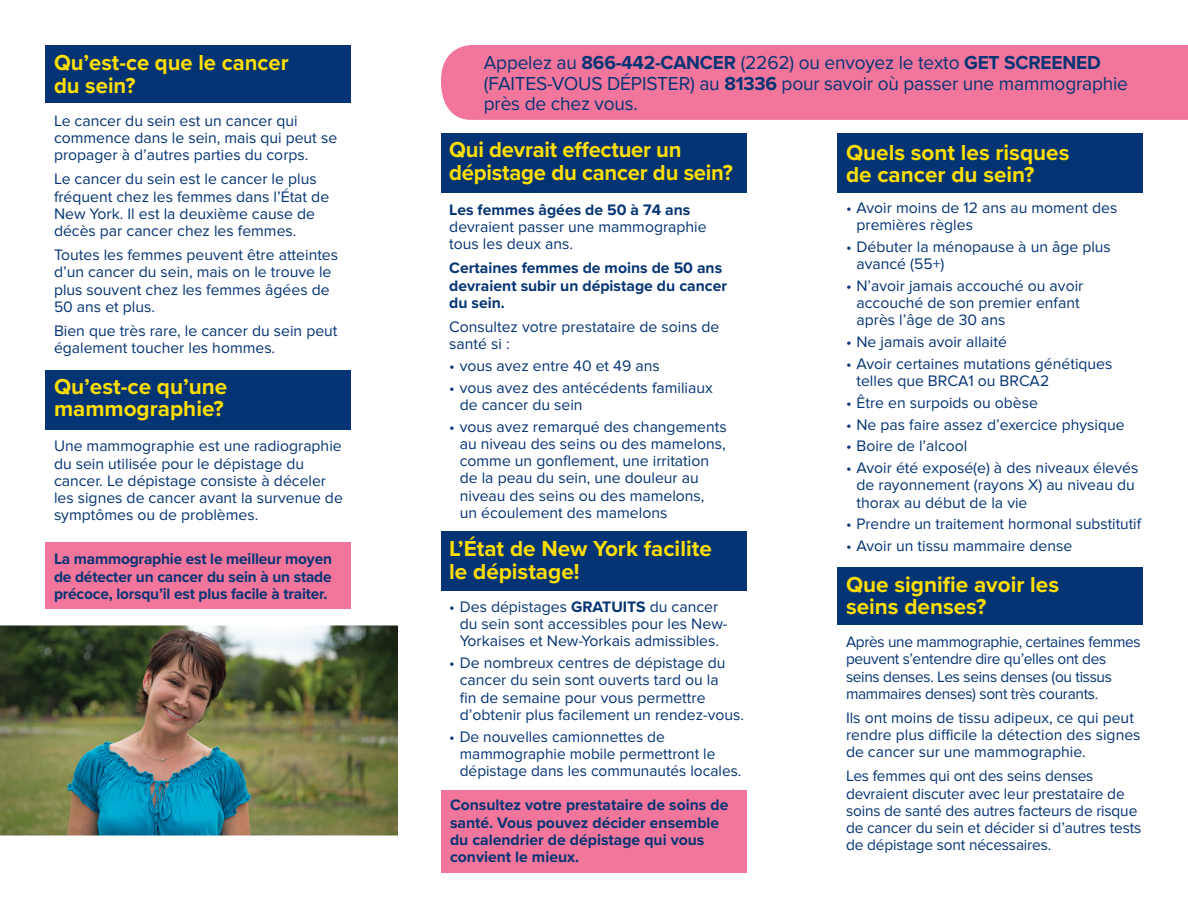
<style>
.page{position:relative;width:1188px;height:918px;background:#fff}
.page>*{position:absolute;margin:0;border:0;box-sizing:border-box;transform-origin:0 0}
.subhead{font:700 22.5px/22.5px "Proxima Nova";color:#ffdf01}
.body_text{font:700 22.5px/22.5px "Proxima Nova";color:#ffdf01}
.subhead-2{font:19.5px/20.2px "Proxima Nova";letter-spacing:-.01em;color:#053474}
.body_text-2{font:15.75px/17.2px "Proxima Nova";color:#053474}
.bulleted_text{font:15.75px/17.2px "Proxima Nova";color:#053474}
.body_text-3{font:700 15.75px/17.2px "Proxima Nova";color:#053474}
.body_text-4{font:15.75px/17.2px "Proxima Nova";letter-spacing:-.02em;color:#053474}
.s1{font-weight:700}
</style>
<div class="page">
<div style="left:837px;top:567px;width:306px;height:58px;background:#053474"></div>
<div style="left:441px;top:531px;width:306px;height:60px;background:#053474"></div>
<div style="left:837px;top:134px;width:306px;height:60px;background:#053474"></div>
<div style="left:45px;top:45px;width:306px;height:58px;background:#053474"></div>
<div style="left:45px;top:370px;width:306px;height:60px;background:#053474"></div>
<img style="left:0;top:626px;width:398px;height:210px">
<div style="left:441px;top:134px;width:306px;height:60px;background:#053474"></div>
<div style="left:441px;top:45px;width:747px;height:75px;background:#f2769b"></div>
<div style="left:441px;top:790px;width:306px;height:83px;background:#f2769b"></div>
<div style="left:45px;top:542px;width:306px;height:67px;background:#f2769b"></div>
<p class="subhead" style="left:54px;top:51px;width:236px">Qu’est-ce que le cancer du sein?</p>
<p class="body_text-2" style="left:54px;top:112px;width:285px">Le cancer du sein est un cancer qui commence dans le sein, mais qui peut se propager à d’autres parties du corps.</p>
<p class="body_text-2" style="left:54px;top:171px;width:277px">Le cancer du sein est le cancer le plus fréquent chez les femmes dans l’État de New York. Il est la deuxième cause de décès par cancer chez les femmes.</p>
<p class="body_text-2" style="left:54px;top:246px;width:286px">Toutes les femmes peuvent être atteintes d’un cancer du sein, mais on le trouve le plus souvent chez les femmes âgées de<br>50 ans et plus.</p>
<p class="body_text-2" style="left:54px;top:322px;width:285px">Bien que très rare, le cancer du sein peut également toucher les hommes.</p>
<p class="subhead" style="left:54px;top:374px;width:175px">Qu’est-ce qu’une mammographie?</p>
<p class="body_text-2" style="left:54px;top:438px;width:290px">Une mammographie est une radiographie du sein utilisée pour le dépistage du cancer. Le dépistage consiste à déceler les signes de cancer avant la survenue de symptômes ou de problèmes.</p>
<p class="body_text-3" style="left:54px;top:550px;width:280px;text-align:justify">La mammographie est le meilleur moyen de détecter un cancer du sein à un stade précoce, lorsqu’il est plus facile à traiter.</p>
<p class="subhead-2" style="left:484px;top:53px;width:646px">Appelez au <span class="s1">866-442-CANCER</span> (2262) ou envoyez le texto <span class="s1">GET SCREENED </span>(FAITES-VOUS DÉPISTER) au <span class="s1">81336</span> pour savoir où passer une mammographie près de chez vous.</p>
<p class="subhead" style="left:449px;top:138px;width:285px">Qui devrait effectuer un dépistage du cancer du sein?</p>
<p class="body_text-2" style="left:449px;top:201px;width:259px"><span class="s1">Les femmes âgées de 50 à 74 ans </span>devraient passer une mammographie tous les deux ans.</p>
<p class="body_text-3" style="left:449px;top:259px;width:279px">Certaines femmes de moins de 50 ans devraient subir un dépistage du cancer du sein.</p>
<p class="body_text-2" style="left:449px;top:318px;width:272px">Consultez votre prestataire de soins de santé si :</p>
<p class="bulleted_text" style="left:449px;top:357px;width:212px">• vous avez entre 40 et 49 ans</p>
<p class="bulleted_text" style="left:460px;top:379px;width:254px;text-indent:-10px">• vous avez des antécédents familiaux de cancer du sein</p>
<p class="bulleted_text" style="left:460px;top:418px;width:268px;text-indent:-10px">• vous avez remarqué des changements au niveau des seins ou des mamelons, comme un gonflement, une irritation de la peau du sein, une douleur au niveau des seins ou des mamelons,<br>un écoulement des mamelons</p>
<p class="body_text" style="left:449px;top:537px;width:264px">L’État de New York facilite le dépistage!</p>
<p class="body_text-2" style="left:460px;top:598px;width:269px;text-indent:-10px">• Des dépistages <span class="s1">GRATUITS</span> du cancer du sein sont accessibles pour les New-<br>Yorkaises et New-Yorkais admissibles.</p>
<p class="body_text-2" style="left:460px;top:655px;width:286px;text-indent:-10px">• De nombreux centres de dépistage du cancer du sein sont ouverts tard ou la<br>fin de semaine pour vous permettre d’obtenir plus facilement un rendez-vous.</p>
<p class="body_text-2" style="left:460px;top:728px;width:283px;text-indent:-10px">• De nouvelles camionnettes de mammographie mobile permettront le dépistage dans les communautés locales.</p>
<p class="body_text-3" style="left:450px;top:796px;width:280px">Consultez votre prestataire de soins de santé. Vous pouvez décider ensemble du calendrier de dépistage qui vous convient le mieux.</p>
<p class="subhead" style="left:846px;top:140px;width:225px">Quels sont les risques de cancer du sein?</p>
<p class="bulleted_text" style="left:856px;top:199px;width:262px;text-indent:-10px">• Avoir moins de 12 ans au moment des premières règles</p>
<p class="bulleted_text" style="left:856px;top:238px;width:256px;text-indent:-10px">• Débuter la ménopause à un âge plus avancé (55+)</p>
<p class="bulleted_text" style="left:856px;top:277px;width:228px;text-indent:-10px">• N’avoir jamais accouché ou avoir accouché de son premier enfant après l’âge de 30 ans</p>
<p class="bulleted_text" style="left:846px;top:334px;width:162px">• Ne jamais avoir allaité</p>
<p class="bulleted_text" style="left:856px;top:355px;width:257px;text-indent:-10px">• Avoir certaines mutations génétiques telles que BRCA1 ou BRCA2</p>
<p class="bulleted_text" style="left:846px;top:394px;width:193px">• Être en surpoids ou obèse</p>
<p class="bulleted_text" style="left:846px;top:416px;width:280px">• Ne pas faire assez d’exercice physique</p>
<p class="bulleted_text" style="left:846px;top:438px;width:123px">• Boire de l’alcool</p>
<p class="bulleted_text" style="left:856px;top:460px;width:283px;text-indent:-10px">• Avoir été exposé(e) à des niveaux élevés de rayonnement (rayons X) au niveau du thorax au début de la vie</p>
<p class="bulleted_text" style="left:846px;top:516px;width:297px">• Prendre un traitement hormonal substitutif</p>
<p class="bulleted_text" style="left:846px;top:538px;width:228px">• Avoir un tissu mammaire dense</p>
<p class="subhead" style="left:846px;top:572px;width:215px">Que signifie avoir les seins denses?</p>
<p class="body_text-4" style="left:846px;top:634px;width:296px">Après une mammographie, certaines femmes peuvent s’entendre dire qu’elles ont des seins denses. Les seins denses (ou tissus mammaires denses) sont très courants.</p>
<p class="body_text-2" style="left:846px;top:709px;width:296px">Ils ont moins de tissu adipeux, ce qui peut rendre plus difficile la détection des signes de cancer sur une mammographie.</p>
<p class="body_text-2" style="left:846px;top:768px;width:297px">Les femmes qui ont des seins denses devraient discuter avec leur prestataire de soins de santé des autres facteurs de risque de cancer du sein et décider si d’autres tests de dépistage sont nécessaires.</p>
</div>
